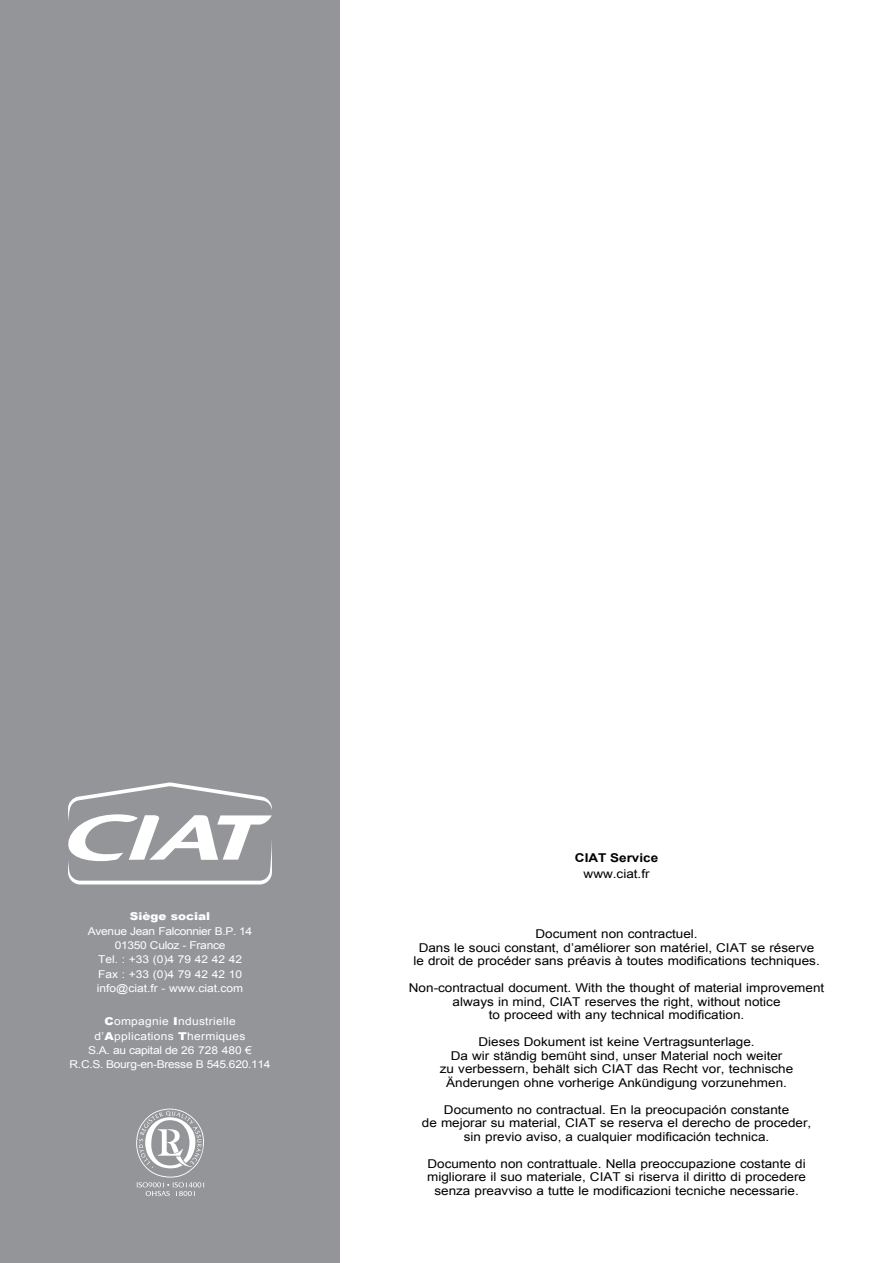
<style>
.page{position:relative;width:893px;height:1263px;background:#fff}
.page>*{position:absolute;margin:0;border:0;box-sizing:border-box;transform-origin:0 0}
.t1{font:12.15px/13.5px "Arial";color:#000;text-align:center;scale:1.11 1}
.t2{font:700 12.15px "Arial";color:#000;scale:1.11 1}
.t3{font:10.8px/14.4px "Arial";letter-spacing:-.025em;color:#fff;text-align:center;scale:1.11 1}
.t4{font:10.8px/14.2px "Arial";letter-spacing:.025em;color:#fff;text-align:center;scale:1.11 1}
.t5{font:900 10.8px "Arial";color:#fff;scale:1.11 1}
.s1{font-weight:900}
</style>
<div class="page">
<div style="left:0;top:0;width:340px;height:1263px;background:#939598"></div>
<svg style="left:68px;top:782px;width:204px;height:102px"></svg>
<svg style="left:136px;top:1108px;width:69px;height:88px"></svg>
<p class="t5" style="left:130px;top:908px;width:74px">Siège social</p>
<p class="t3" style="left:88px;top:924px;width:150px">Avenue Jean Falconnier B.P. 14<br>01350 Culoz - France<br>Tel. : +33 (0)4 79 42 42 42<br>Fax : +33 (0)4 79 42 42 10 info@ciat.fr - www.ciat.com</p>
<p class="t4" style="left:70px;top:1014px;width:183px"><span class="s1">C</span>ompagnie <span class="s1">I</span>ndustrielle d’<span class="s1">A</span>pplications <span class="s1">T</span>hermiques<br>S.A. au capital de 26 728 480 €<br>R.C.S. Bourg-en-Bresse B 545.620.114</p>
<p class="t2" style="left:575px;top:849px;width:77px">CIAT Service</p>
<p class="t1" style="left:584px;top:867px;width:61px">www.ciat.fr</p>
<p class="t1" style="left:413px;top:927px;width:368px">Document non contractuel.<br>Dans le souci constant, d’améliorer son matériel, CIAT se réserve le droit de procéder sans préavis à toutes modifications techniques.</p>
<p class="t1" style="left:409px;top:981px;width:376px">Non-contractual document. With the thought of material improvement always in mind, CIAT reserves the right, without notice<br>to proceed with any technical modification.</p>
<p class="t1" style="left:440px;top:1035px;width:320px">Dieses Dokument ist keine Vertragsunterlage.<br>Da wir ständig bemüht sind, unser Material noch weiter<br>zu verbessern, behält sich CIAT das Recht vor, technische Änderungen ohne vorherige Ankündigung vorzunehmen.</p>
<p class="t1" style="left:422px;top:1103px;width:352px">Documento no contractual. En la preocupación constante<br>de mejorar su material, CIAT se reserva el derecho de proceder, sin previo aviso, a cualquier modificación technica.</p>
<p class="t1" style="left:427px;top:1157px;width:343px">Documento non contrattuale. Nella preoccupazione costante di migliorare il suo materiale, CIAT si riserva il diritto di procedere senza preavviso a tutte le modificazioni tecniche necessarie.</p>
</div>
